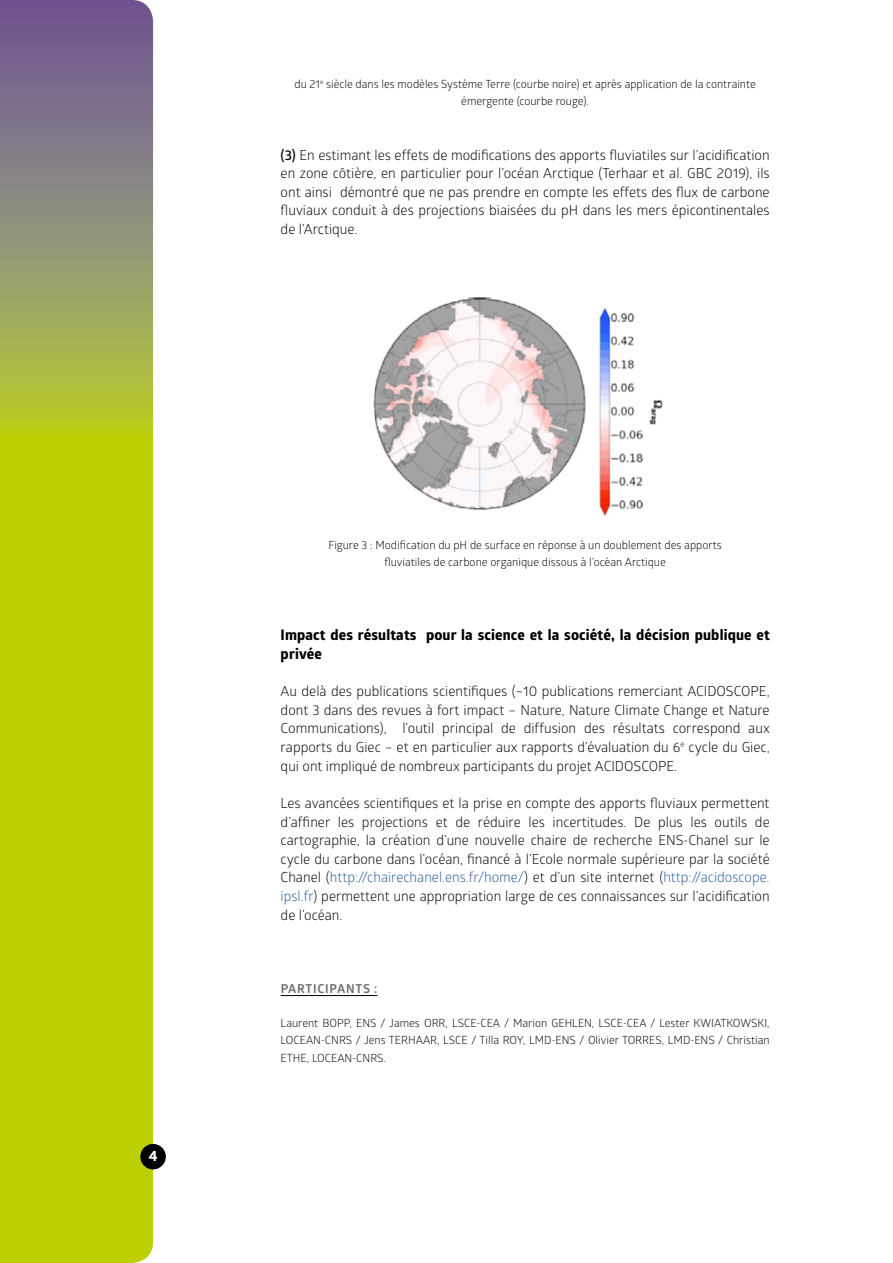
<style>
.page{position:relative;width:893px;height:1263px;background:#fff}
.page>*{position:absolute;margin:0;border:0;box-sizing:border-box;transform-origin:0 0}
.t1{font:700 14.85px "Globerx";color:#fff}
.t2{font:700 14.7px/18.6px "Globerx";letter-spacing:.01em;color:#000}
.t3{font:13.8px/18.6px "Glober";color:#000;text-align:justify}
.t4{font:700 12.3px "Glober";letter-spacing:.06em;color:#706f6f}
.t5{font:11.25px/17.2px "Glober";color:#000;text-align:center}
.s1{font-weight:600}
.s2{color:#275b9b}
</style>
<div class="page">
<svg style="left:0;top:0;width:153px;height:1263px;background:#adb926"></svg>
<div style="left:140px;top:1144px;width:26px;height:25px;background:#000;border-radius:50%"></div>
<hr style="left:281px;top:995px;width:96px;height:1px;background:#000">
<img style="left:373px;top:297px;width:290px;height:219px">
<p class="t1" style="left:149px;top:1145px;width:10px">4</p>
<p class="t5" style="left:294px;top:75px;width:463px">du 21<sup>e</sup> siècle dans les modèles Système Terre (courbe noire) et après application de la contrainte émergente (courbe rouge).</p>
<p class="t3" style="left:281px;top:145px;width:491px"><span class="s1">(3)</span> En estimant les effets de modifications des apports fluviatiles sur l’acidification en zone côtière, en particulier pour l’océan Arctique (Terhaar et al. GBC 2019), ils ont ainsi démontré que ne pas prendre en compte les effets des flux de carbone fluviaux conduit à des projections biaisées du pH dans les mers épicontinentales de l’Arctique.</p>
<p class="t5" style="left:328px;top:536px;width:395px">Figure 3 : Modification du pH de surface en réponse à un doublement des apports fluviatiles de carbone organique dissous à l’océan Arctique</p>
<p class="t2" style="left:281px;top:626px;width:491px">Impact des résultats pour la science et la société, la décision publique et privée</p>
<p class="t3" style="left:281px;top:681px;width:491px">Au delà des publications scientifiques (~10 publications remerciant ACIDOSCOPE, dont 3 dans des revues à fort impact – Nature, Nature Climate Change et Nature Communications), l’outil principal de diffusion des résultats correspond aux rapports du Giec – et en particulier aux rapports d’évaluation du 6<sup>e</sup> cycle du Giec, qui ont impliqué de nombreux participants du projet ACIDOSCOPE.</p>
<p class="t3" style="left:281px;top:793px;width:491px">Les avancées scientifiques et la prise en compte des apports fluviaux permettent d’affiner les projections et de réduire les incertitudes. De plus les outils de cartographie, la création d’une nouvelle chaire de recherche ENS-Chanel sur le cycle du carbone dans l’océan, financé à l’Ecole normale supérieure par la société Chanel (<span class="s2">http://chairechanel.ens.fr/home/</span>) et d’un site internet (<span class="s2">http://acidoscope. ipsl.fr</span>) permettent une appropriation large de ces connaissances sur l’acidification de l’océan.</p>
<p class="t4" style="left:281px;top:979px;width:98px">PARTICIPANTS :</p>
<p class="t5" style="left:281px;top:1014px;width:490px;text-align:justify">Laurent BOPP, ENS / James ORR, LSCE-CEA / Marion GEHLEN, LSCE-CEA / Lester KWIATKOWSKI, LOCEAN-CNRS / Jens TERHAAR, LSCE / Tilla ROY, LMD-ENS / Olivier TORRES, LMD-ENS / Christian ETHE, LOCEAN-CNRS.</p>
</div>
